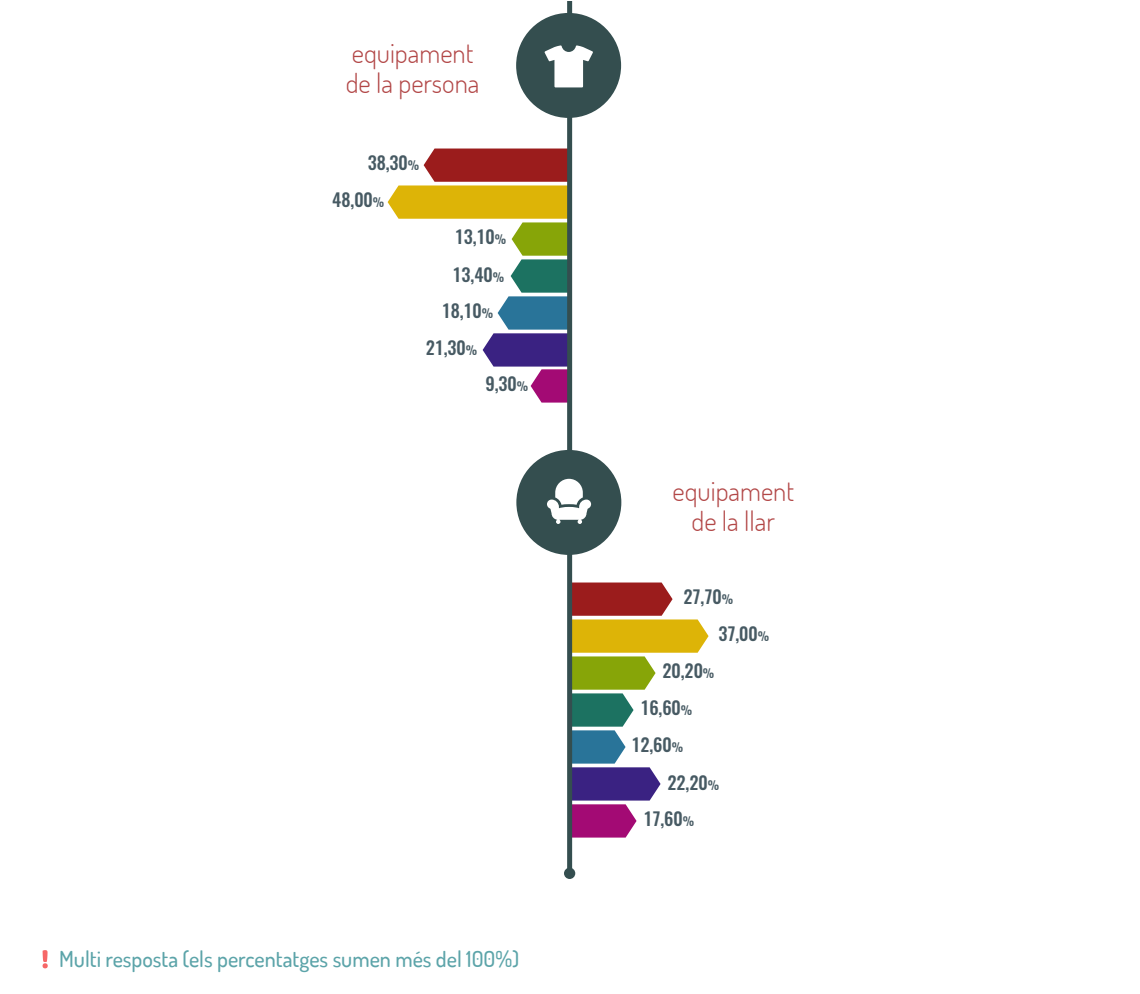
<style>
.page{position:relative;width:1140px;height:994px;background:#fff}
.page>*{position:absolute;margin:0;border:0;box-sizing:border-box;transform-origin:0 0}
.t1{font:300 27px/30px "Dosis";color:#b24747}
.t2{font:500 22px "Dosis";color:#5ca4a9}
.t3{font:500 18px/37px "Oswald";color:#475a63}
.s1{font-size:12px}
</style>
<div class="page">
<svg style="left:43px;top:950px;width:5px;height:18px"></svg>
<svg style="left:599px;top:583px;width:110px;height:255px"></svg>
<svg style="left:388px;top:149px;width:151px;height:250px"></svg>
<div style="left:567px;top:1px;width:5px;height:873px;background:#344e4f"></div>
<div style="left:564px;top:868px;width:11px;height:11px;background:#344e4f;border-radius:50%"></div>
<div style="left:516px;top:13px;width:105px;height:105px;background:#344e4f;border-radius:50%"></div>
<svg style="left:567px;top:51px;width:4px;height:36px"></svg>
<div style="left:516px;top:450px;width:105px;height:105px;background:#344e4f;border-radius:50%"></div>
<svg style="left:567px;top:479px;width:4px;height:41px"></svg>
<svg style="left:539px;top:13px;width:28px;height:542px"></svg>
<svg style="left:503px;top:29px;width:28px;height:510px"></svg>
<svg style="left:467px;top:148px;width:28px;height:251px"></svg>
<svg style="left:431px;top:148px;width:28px;height:251px"></svg>
<div style="left:395px;top:0;width:28px;height:847px;background:#fff"></div>
<div style="left:679px;top:0;width:28px;height:847px;background:#fff"></div>
<svg style="left:643px;top:582px;width:28px;height:256px"></svg>
<svg style="left:607px;top:29px;width:28px;height:809px"></svg>
<svg style="left:571px;top:1px;width:28px;height:846px"></svg>
<h1 class="t1" style="left:346px;top:37px;width:135px">equipament de la persona</h1>
<p class="t3" style="left:332px;top:146px;width:89px;text-indent:36px">38,30<span class="s1">%<br></span>48,00<span class="s1">%</span></p>
<p class="t3" style="left:453px;top:219px;width:55px;line-height:38px">13,10<span class="s1">%<br></span>13,40<span class="s1">%</span></p>
<p class="t3" style="left:442px;top:294px;width:53px">18,10<span class="s1">%</span></p>
<p class="t3" style="left:426px;top:331px;width:53px">21,30<span class="s1">%</span></p>
<p class="t3" style="left:486px;top:367px;width:44px">9,30<span class="s1">%</span></p>
<p class="t2" style="left:59px;top:944px;width:461px">Multi resposta (els percentatges sumen més del 100%)</p>
<h1 class="t1" style="left:673px;top:475px;width:123px;text-align:center">equipament de la llar</h1>
<p class="t3" style="left:683px;top:580px;width:51px">27,70<span class="s1">%</span></p>
<p class="t3" style="left:718px;top:617px;width:52px">37,00<span class="s1">%</span></p>
<p class="t3" style="left:662px;top:654px;width:53px">20,20<span class="s1">%</span></p>
<p class="t3" style="left:640px;top:691px;width:53px">16,60<span class="s1">%</span></p>
<p class="t3" style="left:631px;top:728px;width:53px">12,60<span class="s1">%</span></p>
<p class="t3" style="left:667px;top:766px;width:53px">22,20<span class="s1">%</span></p>
<p class="t3" style="left:643px;top:802px;width:52px">17,60<span class="s1">%</span></p>
</div>
